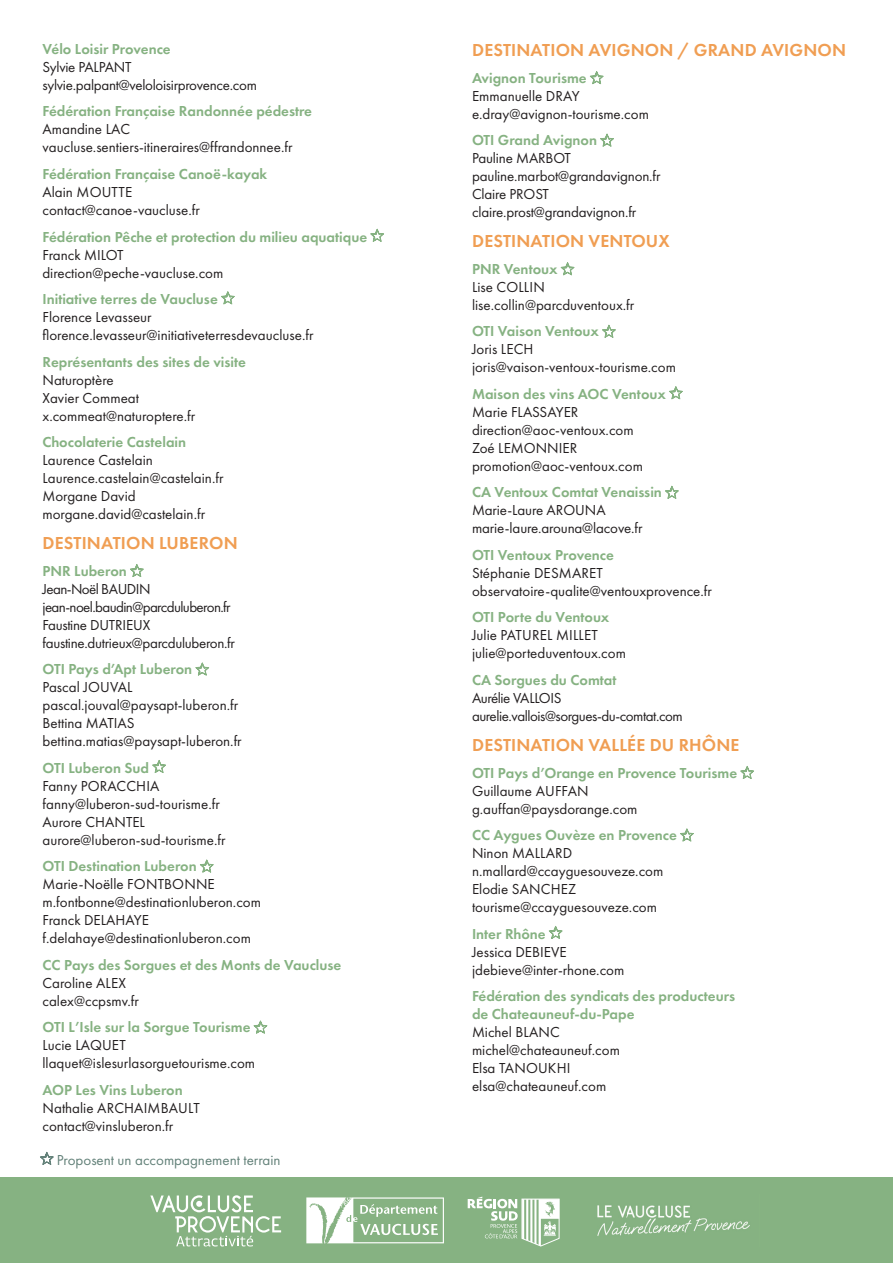
<style>
.page{position:relative;width:893px;height:1263px;background:#fff}
.page>*{position:absolute;margin:0;border:0;box-sizing:border-box;transform-origin:0 0}
.t1{font:600 18px "Futura PT";letter-spacing:.01em;color:#f09e53}
.t2{font:15px/18px "Futura PT";color:#231f20}
.t3{font:600 15px/18px "Futura PT";color:#86b282}
.t4{font:15px/18px "Futura PT";letter-spacing:-.025em;color:#231f20}
.t5{font:15px/18px "Futura PT";letter-spacing:-.03em;color:#231f20}
.t6{font:15px/18px "Futura PT";letter-spacing:-.02em;color:#231f20}
.t7{font:15px "Futura PT";color:#638179}
</style>
<div class="page">
<div style="left:0;top:1178px;width:893px;height:85px;background:#86b282"></div>
<svg style="left:150px;top:1195px;width:131px;height:51px"></svg>
<svg style="left:306px;top:1197px;width:138px;height:47px"></svg>
<svg style="left:468px;top:1196px;width:92px;height:50px"></svg>
<img style="left:597px;top:1205px;width:153px;height:31px">
<svg style="left:370px;top:229px;width:14px;height:13px"></svg>
<svg style="left:221px;top:291px;width:14px;height:14px"></svg>
<svg style="left:130px;top:564px;width:14px;height:13px"></svg>
<svg style="left:195px;top:662px;width:14px;height:14px"></svg>
<svg style="left:152px;top:760px;width:14px;height:13px"></svg>
<svg style="left:200px;top:859px;width:14px;height:14px"></svg>
<svg style="left:254px;top:1020px;width:13px;height:14px"></svg>
<svg style="left:590px;top:71px;width:14px;height:13px"></svg>
<svg style="left:600px;top:133px;width:14px;height:14px"></svg>
<svg style="left:561px;top:262px;width:13px;height:14px"></svg>
<svg style="left:602px;top:325px;width:14px;height:13px"></svg>
<svg style="left:669px;top:386px;width:14px;height:13px"></svg>
<svg style="left:665px;top:486px;width:14px;height:13px"></svg>
<svg style="left:740px;top:766px;width:14px;height:13px"></svg>
<svg style="left:680px;top:828px;width:14px;height:14px"></svg>
<svg style="left:549px;top:926px;width:14px;height:13px"></svg>
<svg style="left:40px;top:1152px;width:14px;height:13px"></svg>
<p class="t3" style="left:43px;top:40px;width:130px">Vélo Loisir Provence</p>
<p class="t6" style="left:43px;top:58px;width:216px">Sylvie PALPANT sylvie.palpant@veloloisirprovence.com</p>
<p class="t3" style="left:43px;top:102px;width:271px">Fédération Française Randonnée pédestre</p>
<p class="t2" style="left:43px;top:120px;width:252px">Amandine LAC vaucluse.sentiers-itineraires@ffrandonnee.fr</p>
<p class="t3" style="left:43px;top:165px;width:226px">Fédération Française Canoë-kayak</p>
<p class="t2" style="left:43px;top:183px;width:159px">Alain MOUTTE contact@canoe-vaucluse.fr</p>
<p class="t3" style="left:43px;top:227px;width:326px">Fédération Pêche et protection du milieu aquatique</p>
<p class="t2" style="left:43px;top:245px;width:182px">Franck MILOT direction@peche-vaucluse.com</p>
<p class="t3" style="left:43px;top:290px;width:177px">Initiative terres de Vaucluse</p>
<p class="t2" style="left:43px;top:308px;width:272px">Florence Levasseur florence.levasseur@initiativeterresdevaucluse.fr</p>
<p class="t3" style="left:43px;top:352px;width:205px">Représentants des sites de visite</p>
<p class="t2" style="left:43px;top:370px;width:154px">Naturoptère<br>Xavier Commeat x.commeat@naturoptere.fr</p>
<p class="t3" style="left:43px;top:433px;width:145px">Chocolaterie Castelain</p>
<p class="t2" style="left:43px;top:451px;width:182px">Laurence Castelain<br>Laurence.castelain@castelain.fr<br>Morgane David morgane.david@castelain.fr</p>
<p class="t1" style="left:43px;top:532px;width:197px">DESTINATION LUBERON</p>
<p class="t3" style="left:43px;top:561px;width:86px">PNR Luberon</p>
<p class="t4" style="left:43px;top:580px;width:194px">Jean-Noël BAUDIN jean-noel.baudin@parcduluberon.fr<br>Faustine DUTRIEUX faustine.dutrieux@parcduluberon.fr</p>
<p class="t3" style="left:43px;top:660px;width:151px">OTI Pays d’Apt Luberon</p>
<p class="t2" style="left:43px;top:678px;width:201px">Pascal JOUVAL pascal.jouval@paysapt-luberon.fr<br>Bettina MATIAS bettina.matias@paysapt-luberon.fr</p>
<p class="t3" style="left:43px;top:758px;width:108px">OTI Luberon Sud</p>
<p class="t2" style="left:43px;top:777px;width:184px">Fanny PORACCHIA fanny@luberon-sud-tourisme.fr<br>Aurore CHANTEL aurore@luberon-sud-tourisme.fr</p>
<p class="t3" style="left:43px;top:857px;width:156px">OTI Destination Luberon</p>
<p class="t2" style="left:43px;top:875px;width:220px">Marie-Noëlle FONTBONNE m.fontbonne@destinationluberon.com<br>Franck DELAHAYE f.delahaye@destinationluberon.com</p>
<p class="t3" style="left:43px;top:955px;width:300px">CC Pays des Sorgues et des Monts de Vaucluse</p>
<p class="t2" style="left:43px;top:974px;width:98px">Caroline ALEX calex@ccpsmv.fr</p>
<p class="t3" style="left:43px;top:1018px;width:209px">OTI L’Isle sur la Sorgue Tourisme</p>
<p class="t2" style="left:43px;top:1036px;width:214px">Lucie LAQUET llaquet@islesurlasorguetourisme.com</p>
<p class="t3" style="left:43px;top:1080px;width:142px">AOP Les Vins Luberon</p>
<p class="t2" style="left:43px;top:1099px;width:159px">Nathalie ARCHAIMBAULT contact@vinsluberon.fr</p>
<p class="t7" style="left:57px;top:1151px;width:225px">Proposent un accompagnement terrain</p>
<p class="t1" style="left:472px;top:39px;width:375px">DESTINATION AVIGNON / GRAND AVIGNON</p>
<p class="t3" style="left:472px;top:69px;width:116px">Avignon Tourisme</p>
<p class="t2" style="left:472px;top:87px;width:178px">Emmanuelle DRAY e.dray@avignon-tourisme.com</p>
<p class="t3" style="left:472px;top:131px;width:127px">OTI Grand Avignon</p>
<p class="t2" style="left:472px;top:149px;width:190px">Pauline MARBOT pauline.marbot@grandavignon.fr<br>Claire PROST claire.prost@grandavignon.fr</p>
<p class="t1" style="left:472px;top:230px;width:199px">DESTINATION VENTOUX</p>
<p class="t3" style="left:472px;top:260px;width:87px">PNR Ventoux</p>
<p class="t2" style="left:472px;top:278px;width:164px">Lise COLLIN lise.collin@parcduventoux.fr</p>
<p class="t3" style="left:472px;top:322px;width:128px">OTI Vaison Ventoux</p>
<p class="t2" style="left:472px;top:340px;width:205px">Joris LECH joris@vaison-ventoux-tourisme.com</p>
<p class="t3" style="left:472px;top:385px;width:195px">Maison des vins AOC Ventoux</p>
<p class="t2" style="left:472px;top:403px;width:172px">Marie FLASSAYER direction@aoc-ventoux.com<br>Zoé LEMONNIER promotion@aoc-ventoux.com</p>
<p class="t3" style="left:472px;top:483px;width:191px">CA Ventoux Comtat Venaissin</p>
<p class="t2" style="left:472px;top:501px;width:172px">Marie-Laure AROUNA marie-laure.arouna@lacove.fr</p>
<p class="t3" style="left:472px;top:546px;width:144px">OTI Ventoux Provence</p>
<p class="t2" style="left:472px;top:564px;width:241px">Stéphanie DESMARET observatoire-qualite@ventouxprovence.fr</p>
<p class="t3" style="left:472px;top:608px;width:139px">OTI Porte du Ventoux</p>
<p class="t2" style="left:472px;top:626px;width:155px">Julie PATUREL MILLET julie@porteduventoux.com</p>
<p class="t3" style="left:472px;top:671px;width:146px">CA Sorgues du Comtat</p>
<p class="t5" style="left:472px;top:689px;width:212px">Aurélie VALLOIS aurelie.vallois@sorgues-du-comtat.com</p>
<p class="t1" style="left:472px;top:734px;width:269px">DESTINATION VALLÉE DU RHÔNE</p>
<p class="t3" style="left:472px;top:763px;width:267px">OTI Pays d’Orange en Provence Tourisme</p>
<p class="t2" style="left:472px;top:781px;width:167px">Guillaume AUFFAN g.auffan@paysdorange.com</p>
<p class="t3" style="left:472px;top:826px;width:206px">CC Aygues Ouvèze en Provence</p>
<p class="t2" style="left:472px;top:844px;width:193px">Ninon MALLARD n.mallard@ccayguesouveze.com<br>Elodie SANCHEZ tourisme@ccayguesouveze.com</p>
<p class="t3" style="left:472px;top:924px;width:75px">Inter Rhône</p>
<p class="t2" style="left:472px;top:942px;width:154px">Jessica DEBIEVE jdebieve@inter-rhone.com</p>
<p class="t3" style="left:472px;top:987px;width:265px">Fédération des syndicats des producteurs de Chateauneuf-du-Pape</p>
<p class="t2" style="left:472px;top:1023px;width:149px">Michel BLANC michel@chateauneuf.com<br>Elsa TANOUKHI elsa@chateauneuf.com</p>
</div>
